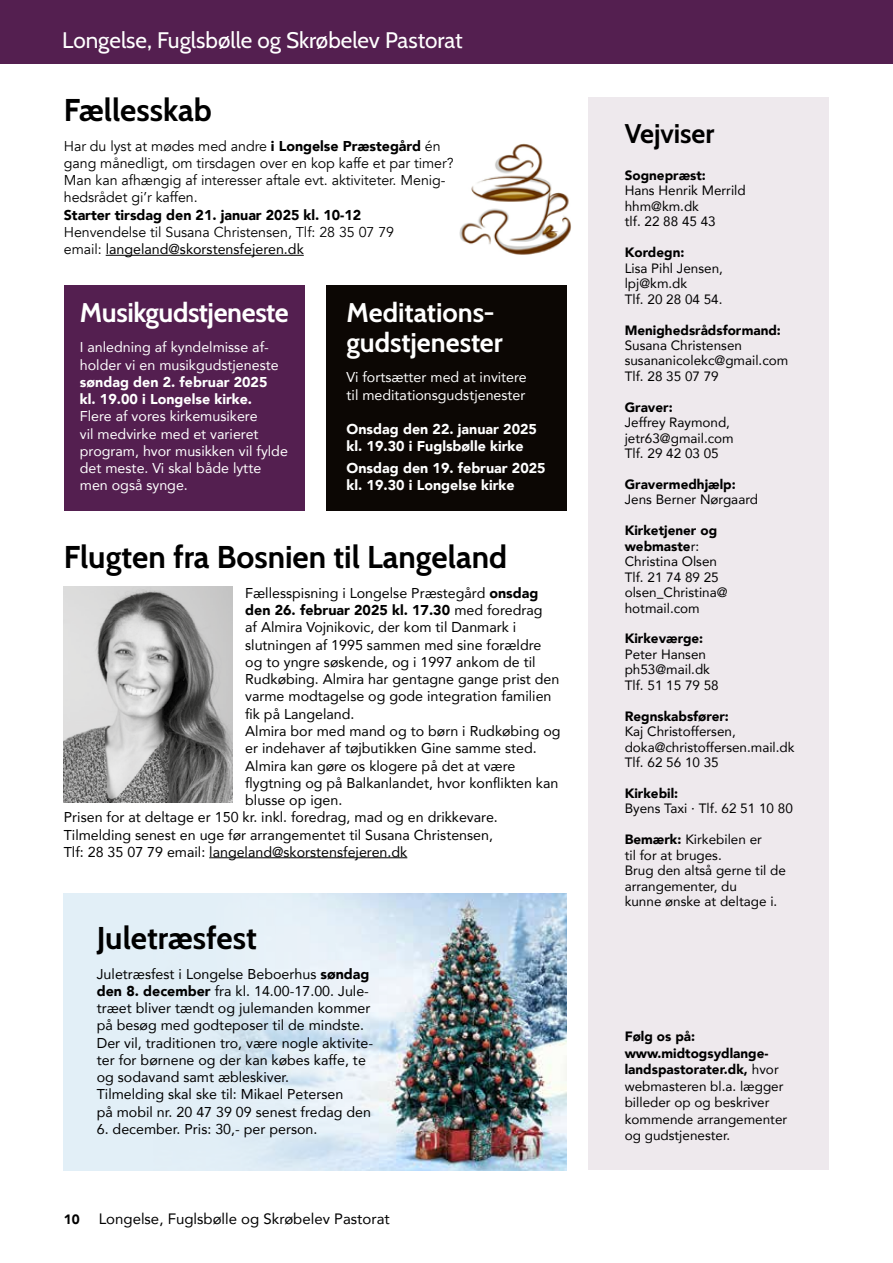
<style>
.page{position:relative;width:893px;height:1263px;background:#fff}
.page>*{position:absolute;margin:0;border:0;box-sizing:border-box;transform-origin:0 0}
.t1{font:700 31.5px "Cabin";color:#000}
.t2{font:700 27px/30px "Cabin";letter-spacing:-.01em;color:#fff}
.t3{font:700 27px "Cabin";letter-spacing:-.005em;color:#000}
.t4{font:22.5px "Cabin";color:#fff}
.t5{font:15px "Avenir";color:#000}
.t6{font:14.25px/17.2px "Avenir";color:#000}
.t7{font:14.25px/17.2px "Avenir";letter-spacing:-.005em;color:#000}
.t8{font:14.25px/17.2px "Avenir";color:#fff}
.t9{font:900 14.25px/17.2px "Avenir";color:#fff}
.t10{font:900 14.25px "Avenir";letter-spacing:-.005em;color:#000}
.t11{font:13.5px/15.5px "Avenir";color:#000}
.t12{font:900 13.5px "Avenir";color:#000}
.s1{font-weight:900}
.s2{font-style:inherit}
.s3{font-weight:400}
</style>
<div class="page">
<div style="left:588px;top:98px;width:241px;height:1072px;background:#eee9ed"></div>
<hr style="left:209px;top:857px;width:198px;height:1px;background:#000">
<img style="left:63px;top:586px;width:169px;height:216px">
<div style="left:64px;top:893px;width:503px;height:277px;background:#e2eff7"></div>
<img style="left:220px;top:893px;width:347px;height:277px">
<div style="left:326px;top:285px;width:241px;height:226px;background:#0c0704"></div>
<div style="left:64px;top:285px;width:241px;height:226px;background:#541f50"></div>
<hr style="left:106px;top:255px;width:198px;height:1px;background:#000">
<img style="left:459px;top:143px;width:112px;height:112px">
<div style="left:0;top:0;width:893px;height:64px;background:#541f50"></div>
<h3 class="t4" style="left:62px;top:22px;width:402px">Longelse, Fuglsbølle og Skrøbelev Pastorat</h3>
<h1 class="t1" style="left:64px;top:85px;width:150px">Fællesskab</h1>
<p class="t7" style="left:64px;top:137px;width:391px">Har du lyst at mødes med andre <span class="s1">i Longelse Præstegård</span> én gang månedligt, om tirsdagen over en kop kaffe et par timer?<br>Man kan afhængig af interesser aftale evt. aktiviteter. Menig&shy;hedsrådet gi’r kaffen.</p>
<p class="t10" style="left:64px;top:203px;width:299px">Starter tirsdag den 21. januar 2025 kl. 10-12</p>
<p class="t7" style="left:64px;top:224px;width:332px">Henvendelse til Susana Christensen, Tlf: 28 35 07 79 email: <span class="s2">langeland@skorstensfejeren.dk</span></p>
<h2 class="t2" style="left:80px;top:296px;width:210px">Musikgudstjeneste</h2>
<p class="t8" style="left:80px;top:338px;width:200px">I anledning af kyndelmisse af-- holder vi en musikgudstjeneste</p>
<p class="t9" style="left:80px;top:373px;width:189px">søndag den 2. februar 2025 kl. 19.00 i Longelse kirke.</p>
<p class="t8" style="left:80px;top:407px;width:210px">Flere af vores kirkemusikere<br>vil medvirke med et varieret program, hvor musikken vil fylde det meste. Vi skal både lytte men også synge.</p>
<h2 class="t2" style="left:347px;top:296px;width:158px">Meditations&shy;gudstjenester</h2>
<p class="t8" style="left:347px;top:368px;width:182px">Vi fortsætter med at invitere til meditationsgudstjenester</p>
<p class="t9" style="left:347px;top:420px;width:192px">Onsdag den 22. januar 2025 kl. 19.30 i Fuglsbølle kirke</p>
<p class="t9" style="left:347px;top:459px;width:201px">Onsdag den 19. februar 2025 kl. 19.30 i Longelse kirke</p>
<h1 class="t1" style="left:64px;top:532px;width:445px">Flugten fra Bosnien til Langeland</h1>
<p class="t6" style="left:245px;top:584px;width:295px">Fællesspisning i Longelse Præstegård <span class="s1">onsdag</span></p>
<p class="t10" style="left:245px;top:598px;width:299px">den 26. februar 2025 kl. 17.30 <span class="s3">med foredrag</span></p>
<p class="t6" style="left:245px;top:618px;width:273px">af Almira Vojnikovic, der kom til Danmark i</p>
<p class="t6" style="left:245px;top:636px;width:298px">slutningen af 1995 sammen med sine forældre</p>
<p class="t6" style="left:245px;top:653px;width:292px">og to yngre søskende, og i 1997 ankom de til</p>
<p class="t6" style="left:245px;top:670px;width:316px">Rudkøbing. Almira har gentagne gange prist den</p>
<p class="t6" style="left:245px;top:687px;width:308px">varme modtagelse og gode integration familien</p>
<p class="t6" style="left:245px;top:705px;width:111px">fik på Langeland.</p>
<p class="t6" style="left:245px;top:722px;width:317px">Almira bor med mand og to børn i Rudkøbing og</p>
<p class="t6" style="left:245px;top:739px;width:293px">er indehaver af tøjbutikken Gine samme sted.</p>
<p class="t6" style="left:245px;top:756px;width:272px">Almira kan gøre os klogere på det at være</p>
<p class="t6" style="left:245px;top:774px;width:315px">flygtning og på Balkanlandet, hvor konflikten kan</p>
<p class="t6" style="left:245px;top:791px;width:99px">blusse op igen.</p>
<p class="t6" style="left:64px;top:808px;width:436px">Prisen for at deltage er 150 kr. inkl. foredrag, mad og en drikkevare.</p>
<p class="t6" style="left:64px;top:825px;width:431px">Tilmelding senest en uge før arrangementet til Susana Christensen,</p>
<p class="t6" style="left:64px;top:843px;width:345px">Tlf: 28 35 07 79 email: langeland@skorstensfejeren.dk</p>
<h1 class="t1" style="left:97px;top:913px;width:162px">Juletræsfest</h1>
<p class="t6" style="left:97px;top:965px;width:278px">Juletræsfest i Longelse Beboerhus <span class="s1">søndag den 8. december</span> fra kl. 14.00-17.00. Jule&shy;træet bliver tændt og julemanden kommer på besøg med godteposer til de mindste.<br>Der vil, traditionen tro, være nogle aktivite&shy;ter for børnene og der kan købes kaffe, te og sodavand samt æbleskiver.<br>Tilmelding skal ske til: Mikael Petersen<br>på mobil nr. 20 47 39 09 senest fredag den</p>
<p class="t6" style="left:97px;top:1120px;width:222px">6. december. Pris: 30,- per person.</p>
<p class="t12" style="left:64px;top:1208px;width:17px">10</p>
<p class="t5" style="left:99px;top:1207px;width:293px">Longelse, Fuglsbølle og Skrøbelev Pastorat</p>
<h2 class="t3" style="left:625px;top:112px;width:91px">Vejviser</h2>
<p class="t12" style="left:625px;top:164px;width:83px">Sognepræst:</p>
<p class="t11" style="left:625px;top:183px;width:123px">Hans Henrik Merrild hhm@km.dk<br>tlf. 22 88 45 43</p>
<p class="t12" style="left:625px;top:241px;width:61px">Kordegn:</p>
<p class="t11" style="left:625px;top:260px;width:100px">Lisa Pihl Jensen, lpj@km.dk<br>Tlf. 20 28 04 54.</p>
<p class="t12" style="left:625px;top:318px;width:158px">Menighedsrådsformand:</p>
<p class="t11" style="left:625px;top:337px;width:165px">Susana Christensen susananicolekc@gmail.com<br>Tlf. 28 35 07 79</p>
<p class="t12" style="left:625px;top:395px;width:49px">Graver:</p>
<p class="t11" style="left:625px;top:414px;width:111px">Jeffrey Raymond, jetr63@gmail.com<br>Tlf. 29 42 03 05</p>
<p class="t12" style="left:625px;top:473px;width:113px">Gravermedhjælp:</p>
<p class="t11" style="left:625px;top:492px;width:135px">Jens Berner Nørgaard</p>
<p class="t11" style="left:625px;top:522px;width:104px"><span class="s1">Kirketjener og webmaste</span>r:<br>Christina Olsen<br>Tlf. 21 74 89 25 olsen_Christina@ hotmail.com</p>
<p class="t12" style="left:625px;top:627px;width:80px">Kirkeværge:</p>
<p class="t11" style="left:625px;top:646px;width:96px">Peter Hansen ph53@mail.dk<br>Tlf. 51 15 79 58</p>
<p class="t12" style="left:625px;top:704px;width:106px">Regnskabsfører:</p>
<p class="t11" style="left:625px;top:723px;width:171px">Kaj Christoffersen, doka@christoffersen.mail.dk<br>Tlf. 62 56 10 35</p>
<p class="t12" style="left:625px;top:782px;width:55px">Kirkebil:</p>
<p class="t11" style="left:625px;top:801px;width:170px">Byens Taxi · Tlf. 62 51 10 80</p>
<p class="t11" style="left:625px;top:831px;width:163px"><span class="s1">Bemærk:</span> Kirkebilen er<br>til for at bruges.<br>Brug den altså gerne til de arrangementer, du<br>kunne ønske at deltage i.</p>
<p class="t11" style="left:625px;top:1028px;width:164px;line-height:16.5px"><span class="s1">Følg os på: www.midtogsydlange&shy;landspastorater.dk,</span> hvor webmasteren bl.a. lægger billeder op og beskriver kommende arrangementer og gudstjenester.</p>
</div>
